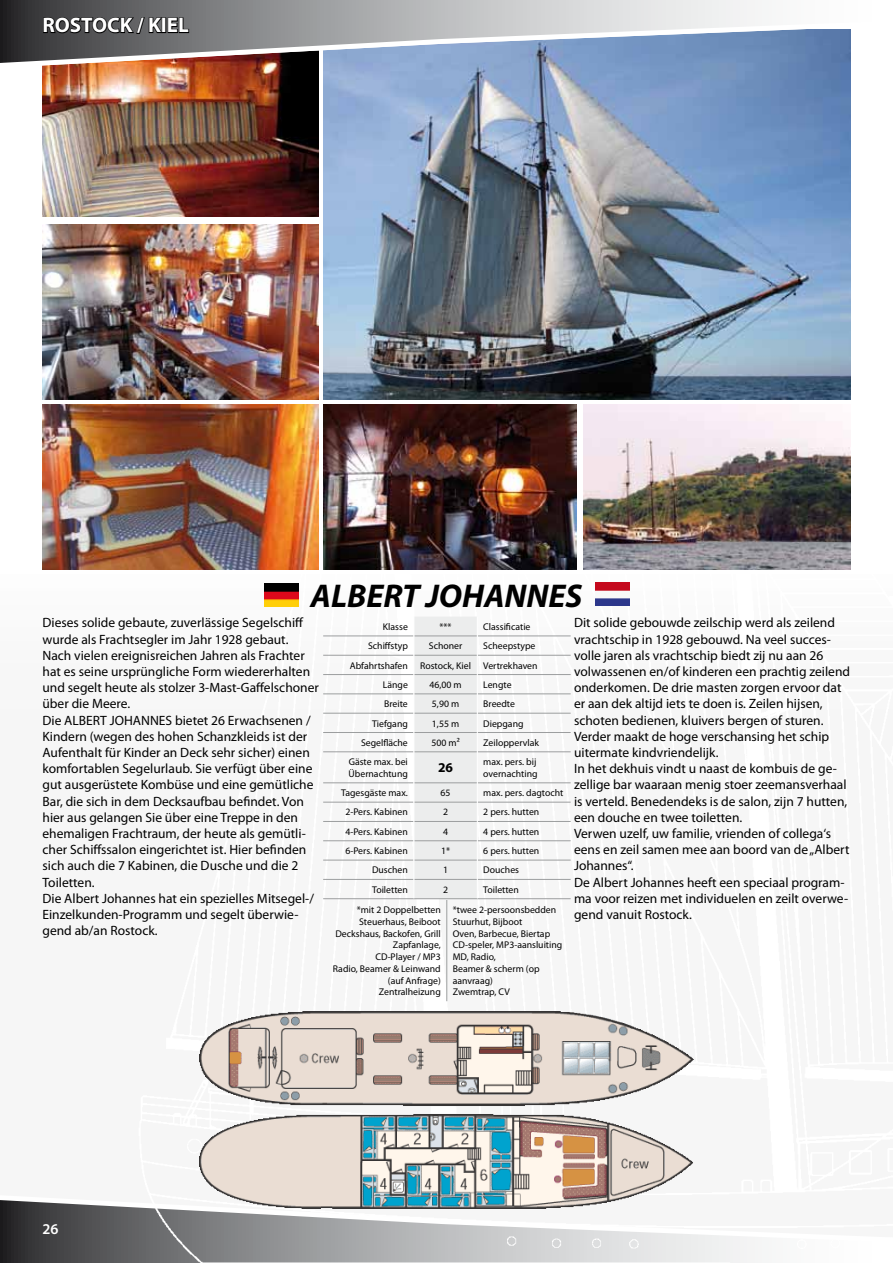
<style>
.page{position:relative;width:893px;height:1263px;background:#fff}
.page>*{position:absolute;margin:0;border:0;box-sizing:border-box;transform-origin:0 0}
.t1{font:italic 700 33px "Myriad Pro";color:#000}
.t2{font:700 21px "Myriad Pro";color:#fff}
.t3{font:600 15px "Myriad Pro";color:#fff}
.t4{font:13.5px/16.2px "Myriad Pro";color:#000}
.t5{font:700 13.5px "Myriad Pro";color:#000}
.t6{font:9.75px/11.7px "Myriad Pro";color:#000}
</style>
<div class="page">
<div style="left:0;top:574px;width:893px;height:689px;background:#f6f6f6"></div>
<svg style="left:0;top:1200px;width:691px;height:63px"></svg>
<img style="left:199px;top:1011px;width:495px;height:197px">
<img style="left:323px;top:71px;width:527px;height:329px">
<img style="left:43px;top:71px;width:275px;height:145px">
<img style="left:43px;top:224px;width:276px;height:176px">
<hr style="left:446px;top:900px;width:1px;height:101px;background:#9c9e9f">
<hr style="left:323px;top:635px;width:90px;height:1px;background:#9c9e9f">
<hr style="left:478px;top:635px;width:93px;height:1px;background:#9c9e9f">
<hr style="left:323px;top:655px;width:90px;height:1px;background:#9c9e9f">
<hr style="left:478px;top:655px;width:93px;height:1px;background:#9c9e9f">
<hr style="left:323px;top:674px;width:90px;height:1px;background:#9c9e9f">
<hr style="left:478px;top:674px;width:93px;height:1px;background:#9c9e9f">
<hr style="left:323px;top:693px;width:90px;height:1px;background:#9c9e9f">
<hr style="left:478px;top:693px;width:93px;height:1px;background:#9c9e9f">
<hr style="left:323px;top:713px;width:90px;height:1px;background:#9c9e9f">
<hr style="left:478px;top:713px;width:93px;height:1px;background:#9c9e9f">
<hr style="left:323px;top:732px;width:90px;height:1px;background:#9c9e9f">
<hr style="left:478px;top:732px;width:93px;height:1px;background:#9c9e9f">
<hr style="left:323px;top:751px;width:90px;height:1px;background:#9c9e9f">
<hr style="left:478px;top:751px;width:93px;height:1px;background:#9c9e9f">
<hr style="left:323px;top:782px;width:90px;height:1px;background:#9c9e9f">
<hr style="left:478px;top:782px;width:93px;height:1px;background:#9c9e9f">
<hr style="left:323px;top:802px;width:90px;height:1px;background:#9c9e9f">
<hr style="left:478px;top:802px;width:93px;height:1px;background:#9c9e9f">
<hr style="left:323px;top:821px;width:90px;height:1px;background:#9c9e9f">
<hr style="left:478px;top:821px;width:93px;height:1px;background:#9c9e9f">
<hr style="left:323px;top:840px;width:90px;height:1px;background:#9c9e9f">
<hr style="left:478px;top:840px;width:93px;height:1px;background:#9c9e9f">
<hr style="left:323px;top:860px;width:90px;height:1px;background:#9c9e9f">
<hr style="left:478px;top:860px;width:93px;height:1px;background:#9c9e9f">
<hr style="left:323px;top:879px;width:90px;height:1px;background:#9c9e9f">
<hr style="left:478px;top:879px;width:93px;height:1px;background:#9c9e9f">
<hr style="left:323px;top:898px;width:91px;height:1px;background:#9c9e9f">
<hr style="left:477px;top:898px;width:94px;height:1px;background:#9c9e9f">
<svg style="left:413px;top:635px;width:65px;height:264px"></svg>
<img style="left:265px;top:583px;width:34px;height:23px">
<img style="left:595px;top:583px;width:34px;height:22px">
<img style="left:583px;top:404px;width:267px;height:166px">
<img style="left:42px;top:404px;width:277px;height:166px">
<img style="left:323px;top:404px;width:254px;height:166px">
<svg style="left:0;top:0;width:851px;height:71px;background:#9a9fab"></svg>
<svg style="left:42px;top:16px;width:148px;height:19px;background:#373839"></svg>
<h2 class="t2" style="left:43px;top:12px;width:148px">ROSTOCK / KIEL</h2>
<h1 class="t1" style="left:311px;top:575px;width:273px">ALBERT JOHANNES</h1>
<p class="t4" style="left:43px;top:614px;width:278px">Dieses solide gebaute, zuverlässige Segelschiff wurde als Frachtsegler im Jahr 1928 gebaut.<br>Nach vielen ereignisreichen Jahren als Frachter hat es seine ursprüngliche Form wiedererhalten und segelt heute als stolzer 3-Mast-Gaffelschoner über die Meere.<br>Die ALBERT JOHANNES bietet 26 Erwachsenen / Kindern (wegen des hohen Schanzkleids ist der Aufenthalt für Kinder an Deck sehr sicher) einen komfortablen Segelurlaub. Sie verfügt über eine gut ausgerüstete Kombüse und eine gemütliche Bar, die sich in dem Decksaufbau befindet. Von hier aus gelangen Sie über eine Treppe in den ehemaligen Frachtraum, der heute als gemütli&shy;cher Schiffssalon eingerichtet ist. Hier befinden sich auch die 7 Kabinen, die Dusche und die 2<br>Toiletten.<br>Die Albert Johannes hat ein spezielles Mitsegel-/ Einzelkunden-Programm und segelt überwie&shy;gend ab/an Rostock.</p>
<p class="t4" style="left:574px;top:614px;width:278px">Dit solide gebouwde zeilschip werd als zeilend vrachtschip in 1928 gebouwd. Na veel succes&shy;volle jaren als vrachtschip biedt zij nu aan 26 volwassenen en/of kinderen een prachtig zeilend onderkomen. De drie masten zorgen ervoor dat er aan dek altijd iets te doen is. Zeilen hijsen, schoten bedienen, kluivers bergen of sturen.<br>Verder maakt de hoge verschansing het schip uitermate kindvriendelijk.<br>In het dekhuis vindt u naast de kombuis de ge&shy;zellige bar waaraan menig stoer zeemansverhaal is verteld. Benedendeks is de salon, zijn 7 hutten, een douche en twee toiletten.<br>Verwen uzelf, uw familie, vrienden of collega‘s eens en zeil samen mee aan boord van de „Albert Johannes“.<br>De Albert Johannes heeft een speciaal program&shy;ma voor reizen met individuelen en zeilt overwe&shy;gend vanuit Rostock.</p>
<p class="t6" style="left:383px;top:621px;width:26px">Klasse</p>
<p class="t6" style="left:439px;top:621px;width:14px">***</p>
<p class="t6" style="left:483px;top:621px;width:49px">Classificatie</p>
<p class="t6" style="left:368px;top:640px;width:41px">Schiffstyp</p>
<p class="t6" style="left:429px;top:640px;width:35px">Schoner</p>
<p class="t6" style="left:483px;top:640px;width:54px">Scheepstype</p>
<p class="t6" style="left:350px;top:659px;width:60px">Abfahrtshafen</p>
<p class="t6" style="left:420px;top:659px;width:53px">Rostock, Kiel</p>
<p class="t6" style="left:483px;top:659px;width:56px">Vertrekhaven</p>
<p class="t6" style="left:383px;top:679px;width:27px">Länge</p>
<p class="t6" style="left:429px;top:679px;width:34px">46,00 m</p>
<p class="t6" style="left:483px;top:679px;width:30px">Lengte</p>
<p class="t6" style="left:384px;top:698px;width:25px">Breite</p>
<p class="t6" style="left:432px;top:698px;width:29px">5,90 m</p>
<p class="t6" style="left:483px;top:698px;width:33px">Breedte</p>
<p class="t6" style="left:372px;top:717px;width:37px">Tiefgang</p>
<p class="t6" style="left:432px;top:717px;width:29px">1,55 m</p>
<p class="t6" style="left:483px;top:717px;width:42px">Diepgang</p>
<p class="t6" style="left:361px;top:736px;width:48px">Segelfläche</p>
<p class="t6" style="left:431px;top:736px;width:30px">500 m²</p>
<p class="t6" style="left:483px;top:736px;width:57px">Zeiloppervlak</p>
<p class="t6" style="left:349px;top:756px;width:61px">Gäste max. bei<br>Übernachtung</p>
<p class="t5" style="left:438px;top:759px;width:16px">26</p>
<p class="t6" style="left:483px;top:756px;width:56px">max. pers. bij overnachting</p>
<p class="t6" style="left:341px;top:787px;width:68px">Tagesgäste max.</p>
<p class="t6" style="left:441px;top:787px;width:12px">65</p>
<p class="t6" style="left:483px;top:787px;width:82px">max. pers. dagtocht</p>
<p class="t6" style="left:345px;top:806px;width:64px">2-Pers. Kabinen</p>
<p class="t6" style="left:443px;top:806px;width:7px">2</p>
<p class="t6" style="left:483px;top:806px;width:58px">2 pers. hutten</p>
<p class="t6" style="left:345px;top:825px;width:64px">4-Pers. Kabinen</p>
<p class="t6" style="left:443px;top:825px;width:7px">4</p>
<p class="t6" style="left:483px;top:825px;width:58px">4 pers. hutten</p>
<p class="t6" style="left:345px;top:845px;width:64px">6-Pers. Kabinen</p>
<p class="t6" style="left:441px;top:845px;width:11px">1*</p>
<p class="t6" style="left:483px;top:845px;width:58px">6 pers. hutten</p>
<p class="t6" style="left:372px;top:864px;width:37px">Duschen</p>
<p class="t6" style="left:443px;top:864px;width:7px">1</p>
<p class="t6" style="left:483px;top:864px;width:37px">Douches</p>
<p class="t6" style="left:372px;top:883px;width:37px">Toiletten</p>
<p class="t6" style="left:443px;top:883px;width:7px">2</p>
<p class="t6" style="left:483px;top:883px;width:37px">Toiletten</p>
<p class="t6" style="left:333px;top:904px;width:109px;text-align:right">*mit 2 Doppelbetten<br>Steuerhaus, Beiboot<br>Deckshaus, Backofen, Grill<br>Zapfanlage,<br>CD-Player / MP3<br>Radio, Beamer &amp; Leinwand (auf Anfrage)<br>Zentralheizung</p>
<p class="t6" style="left:453px;top:904px;width:111px">*twee 2-persoonsbedden<br>Stuurhut, Bijboot<br>Oven, Barbecue, Biertap<br>CD-speler, MP3-aansluiting<br>MD, Radio,<br>Beamer &amp; scherm (op aanvraag)<br>Zwemtrap, CV</p>
<p class="t3" style="left:43px;top:1220px;width:18px">26</p>
</div>
